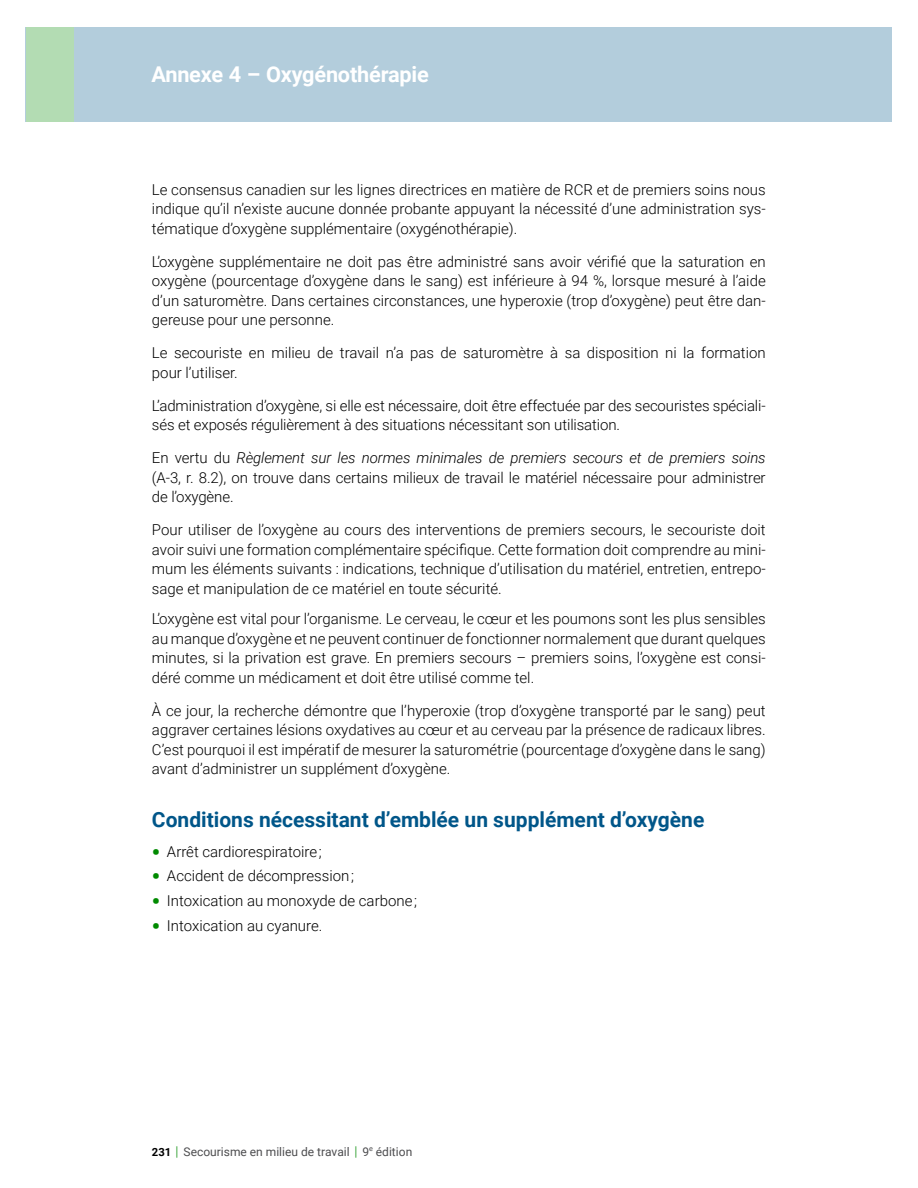
<style>
.page{position:relative;width:918px;height:1188px;background:#fff}
.page>*{position:absolute;margin:0;border:0;box-sizing:border-box;transform-origin:0 0}
.t1{font:700 21.75px "Roboto";letter-spacing:-.01em;color:#fff}
.h3_-_Sous-titre_1{font:700 21px "Roboto";color:#005689}
.p_-_Texte_courant{font:300 15px/19.5px "Roboto";color:#000;text-align:justify}
.p_-_Texte_courant_de{font:300 15px/19.5px "Roboto";color:#000;text-align:justify}
.p_-Puces_A{font:300 15px "Roboto";color:#000}
.p_-Puces_A_dernière{font:300 15px "Roboto";color:#000}
.t2{font:12px "Roboto";color:#4d4d4f}
.s1{font-style:italic}
.s2{font-weight:900;font-size:22.5px;color:#008a00}
.s3{font-weight:700;font-size:11.25px;color:#000}
.s4{font-weight:300;font-size:13.5px;color:#008a00}
</style>
<div class="page">
<div style="left:26px;top:27px;width:866px;height:95px;background:#b3cddc"></div>
<div style="left:26px;top:27px;width:48px;height:95px;background:#b3dcb3"></div>
<h1 class="t1" style="left:152px;top:59px;width:279px">Annexe 4 – Oxygénothérapie</h1>
<p class="p_-_Texte_courant" style="left:152px;top:179px;width:615px">Le consensus canadien sur les lignes directrices en matière de RCR et de premiers soins nous indique qu’il n’existe aucune donnée probante appuyant la nécessité d’une administration sys&shy;tématique d’oxygène supplémentaire (oxygénothérapie).</p>
<p class="p_-_Texte_courant" style="left:152px;top:251px;width:615px">L’oxygène supplémentaire ne doit pas être administré sans avoir vérifié que la saturation en oxygène (pourcentage d’oxygène dans le sang) est inférieure à 94 %, lorsque mesuré à l’aide d’un saturomètre. Dans certaines circonstances, une hyperoxie (trop d’oxygène) peut être dan&shy;gereuse pour une personne.</p>
<p class="p_-_Texte_courant" style="left:152px;top:343px;width:615px">Le secouriste en milieu de travail n’a pas de saturomètre à sa disposition ni la formation pour l’utiliser.</p>
<p class="p_-_Texte_courant" style="left:152px;top:395px;width:615px">L’administration d’oxygène, si elle est nécessaire, doit être effectuée par des secouristes spéciali&shy;sés et exposés régulièrement à des situations nécessitant son utilisation.</p>
<p class="p_-_Texte_courant" style="left:152px;top:448px;width:615px">En vertu du <span class="s1">Règlement sur les normes minimales de premiers secours et de premiers soins </span>(A-3, r. 8.2), on trouve dans certains milieux de travail le matériel nécessaire pour administrer de l’oxygène.</p>
<p class="p_-_Texte_courant" style="left:152px;top:520px;width:615px">Pour utiliser de l’oxygène au cours des interventions de premiers secours, le secouriste doit avoir suivi une formation complémentaire spécifique. Cette formation doit comprendre au mini&shy;mum les éléments suivants : indications, technique d’utilisation du matériel, entretien, entrepo&shy;sage et manipulation de ce matériel en toute sécurité.</p>
<p class="p_-_Texte_courant" style="left:152px;top:609px;width:615px">L’oxygène est vital pour l’organisme. Le cerveau, le cœur et les poumons sont les plus sensibles au manque d’oxygène et ne peuvent continuer de fonctionner normalement que durant quelques minutes, si la privation est grave. En premiers secours – premiers soins, l’oxygène est consi&shy;déré comme un médicament et doit être utilisé comme tel.</p>
<p class="p_-_Texte_courant_de" style="left:152px;top:700px;width:615px">À ce jour, la recherche démontre que l’hyperoxie (trop d’oxygène transporté par le sang) peut aggraver certaines lésions oxydatives au cœur et au cerveau par la présence de radicaux libres.<br>C’est pourquoi il est impératif de mesurer la saturométrie (pourcentage d’oxygène dans le sang) avant d’administrer un supplément d’oxygène.</p>
<h3 class="h3_-_Sous-titre_1" style="left:152px;top:805px;width:554px">Conditions nécessitant d’emblée un supplément d’oxygène</h3>
<p class="p_-Puces_A" style="left:152px;top:841px;width:171px"><span class="s2">•</span> Arrêt cardiorespiratoire ;</p>
<p class="p_-Puces_A" style="left:152px;top:866px;width:204px"><span class="s2">•</span> Accident de décompression ;</p>
<p class="p_-Puces_A" style="left:152px;top:890px;width:267px"><span class="s2">•</span> Intoxication au monoxyde de carbone ;</p>
<p class="p_-Puces_A_dernière" style="left:152px;top:915px;width:172px"><span class="s2">•</span> Intoxication au cyanure.</p>
<p class="t2" style="left:152px;top:1143px;width:262px"><span class="s3">231</span> <span class="s4">|</span> Secourisme en milieu de travail <span class="s4">|</span> 9<sup>e</sup> édition</p>
</div>
